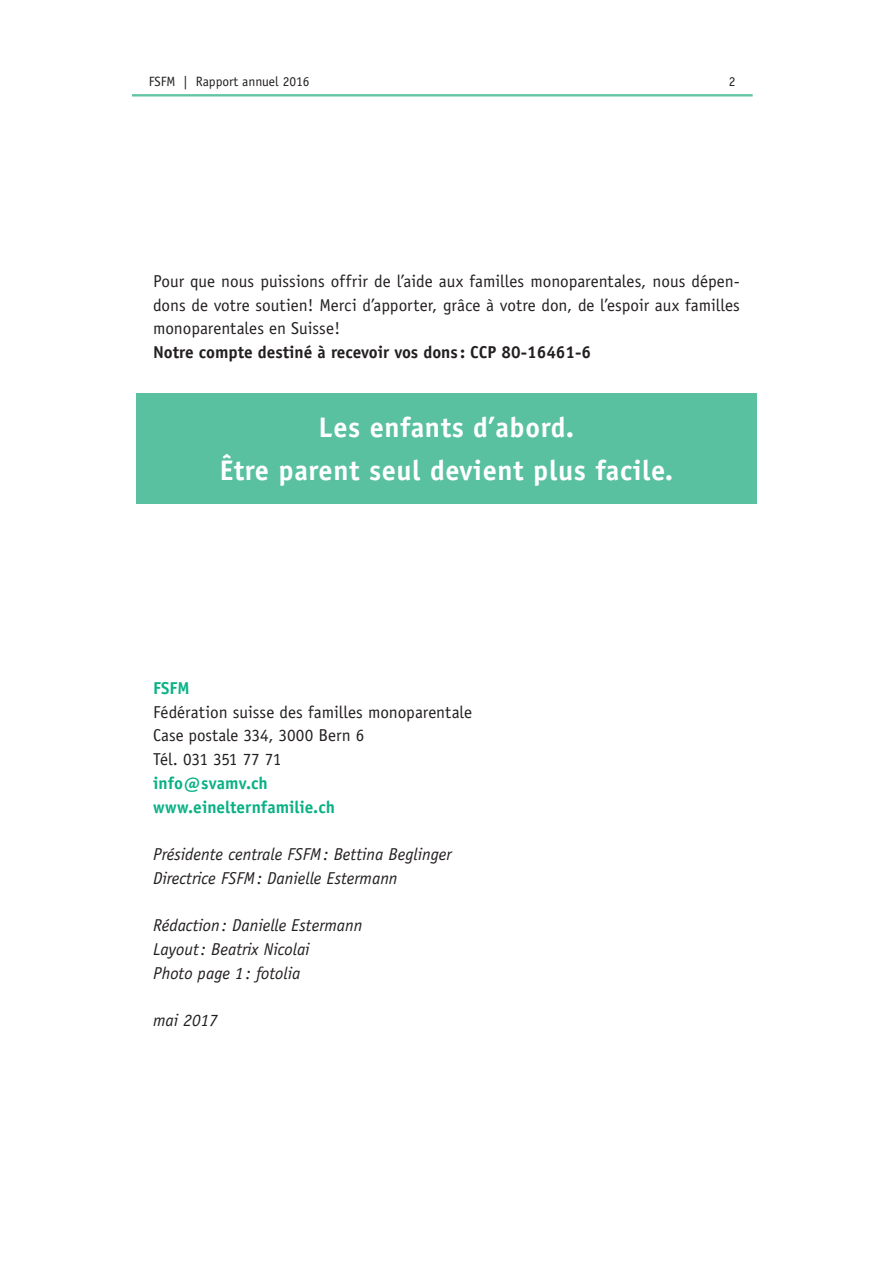
<style>
.page{position:relative;width:893px;height:1263px;background:#fff}
.page>*{position:absolute;margin:0;border:0;box-sizing:border-box;transform-origin:0 0}
.t1{font:700 28.35px/42.5px "Officina Sans";letter-spacing:.02em;color:#fff;text-align:center}
.t2{font:17.25px/23.7px "Officina Sans";color:#231f20}
.t3{font:italic 17.25px/23.7px "Officina Sans";color:#231f20}
.t4{font:700 17.25px "Officina Sans";color:#231f20}
.t5{font:700 17.25px/23.7px "Officina Sans";color:#09b185}
.t6{font:13.5px "Officina Sans";color:#231f20}
</style>
<div class="page">
<hr style="left:132px;top:94px;width:621px;height:3px;background:#65c4a4">
<div style="left:136px;top:393px;width:621px;height:111px;background:#59c19f"></div>
<p class="t6" style="left:149px;top:73px;width:162px">FSFM | Rapport annuel 2016</p>
<p class="t6" style="left:729px;top:73px;width:8px">2</p>
<p class="t2" style="left:153px;top:269px;width:588px;text-align:justify">Pour que nous puissions offrir de l’aide aux familles monoparentales, nous dépen&shy;dons de votre soutien! Merci d’apporter, grâce à votre don, de l’espoir aux familles monoparentales en Suisse!</p>
<p class="t4" style="left:153px;top:341px;width:440px">Notre compte destiné à recevoir vos dons : CCP 80-16461-6</p>
<h1 class="t1" style="left:220px;top:406px;width:455px">Les enfants d’abord.<br>Être parent seul devient plus facile.</h1>
<p class="t5" style="left:153px;top:676px;width:38px">FSFM</p>
<p class="t2" style="left:153px;top:700px;width:321px">Fédération suisse des familles monoparentale<br>Case postale 334, 3000 Bern 6<br>Tél. 031 351 77 71</p>
<p class="t5" style="left:153px;top:771px;width:183px">info@svamv.ch www.einelternfamilie.ch</p>
<p class="t3" style="left:153px;top:842px;width:300px">Présidente centrale FSFM: Bettina Beglinger<br>Directrice FSFM: Danielle Estermann</p>
<p class="t3" style="left:153px;top:914px;width:211px">Rédaction : Danielle Estermann<br>Layout: Beatrix Nicolai<br>Photo page 1 : fotolia</p>
<p class="t3" style="left:153px;top:1008px;width:66px">mai 2017</p>
</div>
